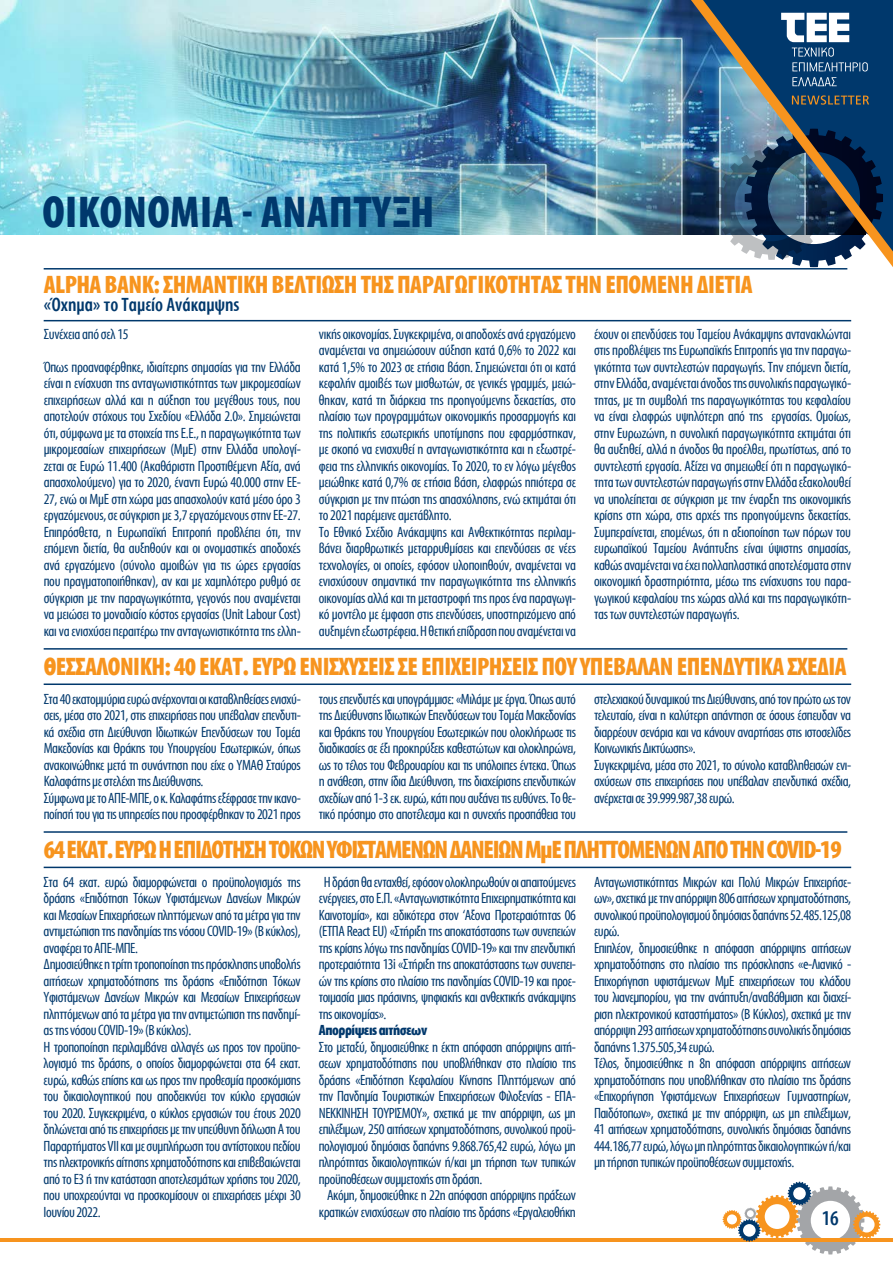
<style>
.page{position:relative;width:893px;height:1263px;background:#fff}
.page>*{position:absolute;margin:0;border:0;box-sizing:border-box;transform-origin:0 0}
.t1{font:700 45px "Myriad Condensed Greek";letter-spacing:.01em;color:#00386c}
.t2{font:700 25.5px "Myriad Condensed Greek";letter-spacing:-.02em;color:#f7941e}
.t3{font:700 25.5px "Myriad Condensed Greek";letter-spacing:-.05em;color:#f7941e}
.t4{font:500 21px "Myriad Condensed Greek";color:#00386c}
.t5{font:500 19.5px "Myriad Condensed Greek";color:#00386c}
.t6{font:15px/16.5px "Myriad Condensed Greek";letter-spacing:-.03em;color:#00386c}
.t7{font:700 15px "Myriad Condensed Greek";letter-spacing:-.03em;color:#00386c}
</style>
<div class="page">
<hr style="left:0;top:1238px;width:893px;height:3px;background:#f7941e">
<svg style="left:723px;top:1182px;width:157px;height:72px"></svg>
<img style="left:0;top:0;width:691px;height:234px">
<img style="left:691px;top:0;width:202px;height:267px">
<svg style="left:792px;top:95px;width:77px;height:10px"></svg>
<svg style="left:781px;top:13px;width:87px;height:58px"></svg>
<svg style="left:792px;top:77px;width:45px;height:9px"></svg>
<hr style="left:44px;top:683px;width:807px;height:2px;background:#00386c">
<hr style="left:44px;top:867px;width:807px;height:1px;background:#00386c">
<hr style="left:44px;top:648px;width:803px;height:2px;background:#00386c">
<hr style="left:44px;top:831px;width:803px;height:2px;background:#00386c">
<hr style="left:44px;top:320px;width:807px;height:1px;background:#00386c">
<hr style="left:44px;top:268px;width:803px;height:2px;background:#00386c">
<h1 class="t1" style="left:43px;top:189px;width:393px">ΟΙΚΟΝΟΜΙΑ - ΑΝΑΠΤΥΞΗ</h1>
<h2 class="t2" style="left:44px;top:272px;width:711px">ALPHABAN K: ΣΗΜΑΝΤΙΚΗ ΒΕΛΤΙΩΣΗ ΤΗΣ ΠΑΡΑΓΩΓΙΚΟΤΗΤΑΣ ΤΗΝ ΕΠΟΜΕΝΗ ΔΙΕΤΙΑ</h2>
<h3 class="t5" style="left:44px;top:295px;width:197px">«Όχημα» το Ταμείο Ανάκαμψης</h3>
<p class="t6" style="left:44px;top:326px;width:86px">Συνέχεια από σελ 15</p>
<p class="t6" style="left:44px;top:359px;width:259px;text-align:justify">Όπως προαναφέρθηκε, ιδιαίτερης σημασίας για την Ελλάδα είναι η ενίσχυση της ανταγωνιστικότητας των μικρομεσαίων επιχειρήσεων αλλά και η αύξηση του μεγέθους τους, που αποτελούν στόχους του Σχεδίου «Ελλάδα 2.0». Σημειώνεται ότι, σύμφωνα με τα στοιχεία της Ε.Ε., η παραγωγικότητα των μικρομεσαίων επιχειρήσεων (ΜμΕ) στην Ελλάδα υπολογί&shy;ζεται σε Ευρώ 11.400 (Ακαθάριστη Προστιθέμενη Αξία, ανά απασχολούμενο) για το 2020, έναντι Ευρώ 40.000 στην ΕΕ-27, ενώ οι ΜμΕ στη χώρα μας απασχολούν κατά μέσο όρο 3 εργαζόμενους, σε σύγκριση με 3,7 εργαζόμενους στην ΕΕ-27.<br>Επιπρόσθετα, η Ευρωπαϊκή Επιτροπή προβλέπει ότι, την επόμενη διετία, θα αυξηθούν και οι ονομαστικές αποδοχές ανά εργαζόμενο (σύνολο αμοιβών για τις ώρες εργασίας που πραγματοποιήθηκαν), αν και με χαμηλότερο ρυθμό σε σύγκριση με την παραγωγικότητα, γεγονός που αναμένεται να μειώσει το μοναδιαίο κόστος εργασίας (Unit Labour Cost) και να ενισχύσει περαιτέρω την ανταγωνιστικότητα της ελλη-</p>
<p class="t6" style="left:319px;top:326px;width:259px">νικής οικονομίας. Συγκεκριμένα, οι αποδοχές ανά εργαζόμενο αναμένεται να σημειώσουν αύξηση κατά 0,6% το 2022 και κατά 1,5% το 2023 σε ετήσια βάση. Σημειώνεται ότι οι κατά κεφαλήν αμοιβές των μισθωτών, σε γενικές γραμμές, μειώ&shy;θηκαν, κατά τη διάρκεια της προηγούμενης δεκαετίας, στο πλαίσιο των προγραμμάτων οικονομικής προσαρμογής και της πολιτικής εσωτερικής υποτίμησης που εφαρμόστηκαν, με σκοπό να ενισχυθεί η ανταγωνιστικότητα και η εξωστρέ&shy;φεια της ελληνικής οικονομίας. Το 2020, το εν λόγω μέγεθος μειώθηκε κατά 0,7% σε ετήσια βάση, ελαφρώς ηπιότερα σε σύγκριση με την πτώση της απασχόλησης, ενώ εκτιμάται ότι το 2021 παρέμεινε αμετάβλητο.<br>Το Εθνικό Σχέδιο Ανάκαμψης και Ανθεκτικότητας περιλαμ&shy;βάνει διαρθρωτικές μεταρρυθμίσεις και επενδύσεις σε νέες τεχνολογίες, οι οποίες, εφόσον υλοποιηθούν, αναμένεται να ενισχύσουν σημαντικά την παραγωγικότητα της ελληνικής οικονομίας αλλά και τη μεταστροφή της προς ένα παραγωγι&shy;κό μοντέλο με έμφαση στις επενδύσεις, υποστηριζόμενο από αυξημένη εξωστρέφεια. Η θετική επίδραση που αναμένεται να</p>
<p class="t6" style="left:594px;top:326px;width:259px;text-align:justify">έχουν οι επενδύσεις του Ταμείου Ανάκαμψης αντανακλώνται στις προβλέψεις της Ευρωπαϊκής Επιτροπής για την παραγω&shy;γικότητα των συντελεστών παραγωγής. Την επόμενη διετία, στην Ελλάδα, αναμένεται άνοδος της συνολικής παραγωγικό&shy;τητας, με τη συμβολή της παραγωγικότητας του κεφαλαίου να είναι ελαφρώς υψηλότερη από της εργασίας. Ομοίως, στην Ευρωζώνη, η συνολική παραγωγικότητα εκτιμάται ότι θα αυξηθεί, αλλά η άνοδος θα προέλθει, πρωτίστως, από το συντελεστή εργασία. Αξίζει να σημειωθεί ότι η παραγωγικό&shy;τητα των συντελεστών παραγωγής στην Ελλάδα εξακολουθεί να υπολείπεται σε σύγκριση με την έναρξη της οικονομικής κρίσης στη χώρα, στις αρχές της προηγούμενης δεκαετίας.<br>Συμπεραίνεται, επομένως, ότι η αξιοποίηση των πόρων του ευρωπαϊκού Ταμείου Ανάπτυξης είναι ύψιστης σημασίας, καθώς αναμένεται να έχει πολλαπλαστικά αποτελέσματα στην οικονομική δραστηριότητα, μέσω της ενίσχυσης του παρα&shy;γωγικού κεφαλαίου της χώρας αλλά και της παραγωγικότη&shy;τας των συντελεστών παραγωγής.</p>
<h2 class="t2" style="left:44px;top:653px;width:805px">ΘΕΣΣΑΛΟΝΙΚΗ: 40 ΕΚΑΤ. ΕΥΡΩ ΕΝΙΣΧΥΣΕΙΣ ΣΕ ΕΠΙΧΕΙΡΗΣΕΙΣ ΠΟΥ ΥΠΕΒΑΛΑΝ ΕΠΕΝΔΥΤΙΚΑ ΣΧΕΔΙΑ</h2>
<p class="t6" style="left:44px;top:691px;width:259px">Στα 40 εκατομμύρια ευρώ ανέρχονται οι καταβληθείσες ενισχύ&shy;σεις, μέσα στο 2021, στις επιχειρήσεις που υπέβαλαν επενδυτι&shy;κά σχέδια στη Διεύθυνση Ιδιωτικών Επενδύσεων του Τομέα Μακεδονίας και Θράκης του Υπουργείου Εσωτερικών, όπως ανακοινώθηκε μετά τη συνάντηση που είχε ο ΥΜΑΘ Σταύρος Καλαφάτης με στελέχη της Διεύθυνσης.<br>Σύμφωνα με το ΑΠΕ-ΜΠΕ, ο κ. Καλαφάτης εξέφρασε την ικανο&shy;ποίησή του για τις υπηρεσίες που προσφέρθηκαν το 2021 προς</p>
<p class="t6" style="left:319px;top:691px;width:259px;text-align:justify">τους επενδυτές και υπογράμμισε: «Μιλάμε με έργα. Όπως αυτό της Διεύθυνσης Ιδιωτικών Επενδύσεων του Τομέα Μακεδονίας και Θράκης του Υπουργείου Εσωτερικών που ολοκλήρωσε τις διαδικασίες σε έξι προκηρύξεις καθεστώτων και ολοκληρώνει, ως το τέλος του Φεβρουαρίου και τις υπόλοιπες έντεκα. Όπως η ανάθεση, στην ίδια Διεύθυνση, της διαχείρισης επενδυτικών σχεδίων από 1-3 εκ. ευρώ, κάτι που αυξάνει τις ευθύνες. Το θε&shy;τικό πρόσημο στο αποτέλεσμα και η συνεχής προσπάθεια του</p>
<p class="t6" style="left:594px;top:691px;width:259px">στελεχιακού δυναμικού της Διεύθυνσης, από τον πρώτο ως τον τελευταίο, είναι η καλύτερη απάντηση σε όσους έσπευδαν να διαρρέουν σενάρια και να κάνουν αναρτήσεις στις ιστοσελίδες Κοινωνικής Δικτύωσης».<br>Συγκεκριμένα, μέσα στο 2021, το σύνολο καταβληθεισών ενι&shy;σχύσεων στις επιχειρήσεις που υπέβαλαν επενδυτικά σχέδια, ανέρχεται σε 39.999.987,38 ευρώ.</p>
<h2 class="t3" style="left:44px;top:836px;width:799px">64 ΕΚΑΤ. ΕΥΡΩ Η ΕΠΙΔΟΤΗΣΗ ΤΟΚΩΝ ΥΦΙΣΤΑΜΕΝΩΝ ΔΑΝΕΙΩΝ ΜμΕ ΠΛΗΤΤΟΜΕΝΩΝ απο ΤΗΝ COVID-19</h2>
<p class="t6" style="left:44px;top:874px;width:259px">Στα 64 εκατ. ευρώ διαμορφώνεται ο προϋπολογισμός της δράσης «Επιδότηση Τόκων Υφιστάμενων Δανείων Μικρών και Μεσαίων Επιχειρήσεων πληττόμενων από τα μέτρα για την αντιμετώπιση της πανδημίας της νόσου COVID-19» (Β κύκλος), αναφέρει το ΑΠΕ-ΜΠΕ.<br>Δημοσιεύθηκε η τρίτη τροποποίηση της πρόσκλησης υποβολής αιτήσεων χρηματοδότησης της δράσης «Επιδότηση Τόκων Υφιστάμενων Δανείων Μικρών και Μεσαίων Επιχειρήσεων πληττόμενων από τα μέτρα για την αντιμετώπιση της πανδημί&shy;ας της νόσου COVID-19» (Β κύκλος).<br>Η τροποποίηση περιλαμβάνει αλλαγές ως προς τον προϋπο&shy;λογισμό της δράσης, ο οποίος διαμορφώνεται στα 64 εκατ. ευρώ, καθώς επίσης και ως προς την προθεσμία προσκόμισης του δικαιολογητικού που αποδεικνύει τον κύκλο εργασιών του 2020. Συγκεκριμένα, ο κύκλος εργασιών του έτους 2020 δηλώνεται από τις επιχειρήσεις με την υπεύθυνη δήλωση Α του Παραρτήματος VII και με συμπλήρωση του αντίστοιχου πεδίου της ηλεκτρονικής αίτησης χρηματοδότησης και επιβεβαιώνεται από το Ε3 ή την κατάσταση αποτελεσμάτων χρήσης του 2020, που υποχρεούνται να προσκομίσουν οι επιχειρήσεις μέχρι 30<br>Ιουνίου 2022.</p>
<p class="t6" style="left:319px;top:874px;width:259px;text-align:justify;text-indent:5px">Η δράση θα ενταχθεί, εφόσον ολοκληρωθούν οι απαιτούμενες ενέργειες, στο Ε.Π. «Ανταγωνιστικότητα Επιχειρηματικότητα και Καινοτομία», και ειδικότερα στον ‘Αξονα Προτεραιότητας 06 (ΕΤΠΑ React EU) «Στήριξη της αποκατάστασης των συνεπειών της κρίσης λόγω της πανδημίας COVID-19» και την επενδυτική προτεραιότητα 13i «Στήριξη της αποκατάστασης των συνεπει&shy;ών της κρίσης στο πλαίσιο της πανδημίας COVID-19 και προε&shy;τοιμασία μιας πράσινης, ψηφιακής και ανθεκτικής ανάκαμψης της οικονομίας».</p>
<p class="t7" style="left:319px;top:1023px;width:110px">Απορρίψεις αιτήσεων</p>
<p class="t6" style="left:319px;top:1039px;width:259px">Στο μεταξύ, δημοσιεύθηκε η έκτη απόφαση απόρριψης αιτή-</p>
<p class="t6" style="left:319px;top:1056px;width:259px">σεων χρηματοδότησης που υποβλήθηκαν στο πλαίσιο της</p>
<p class="t6" style="left:319px;top:1072px;width:259px">δράσης «Επιδότηση Κεφαλαίου Κίνησης Πληττόμενων από</p>
<p class="t6" style="left:319px;top:1089px;width:259px">την Πανδημία Τουριστικών Επιχειρήσεων Φιλοξενίας - ΕΠΑ-</p>
<p class="t6" style="left:319px;top:1105px;width:259px">ΝΕΚΚΙΝΗΣΗ ΤΟΥΡΙΣΜΟΥ», σχετικά με την απόρριψη, ως μη</p>
<p class="t6" style="left:319px;top:1122px;width:259px">επιλέξιμων, 250 αιτήσεων χρηματοδότησης, συνολικού προϋ-</p>
<p class="t6" style="left:319px;top:1138px;width:259px">πολογισμού δημόσιας δαπάνης 9.868.765,42 ευρώ, λόγω μη</p>
<p class="t6" style="left:319px;top:1155px;width:259px">πληρότητας δικαιολογητικών ή/και μη τήρηση των τυπικών</p>
<p class="t6" style="left:319px;top:1171px;width:165px">προϋποθέσεων συμμετοχής στη δράση.</p>
<p class="t6" style="left:327px;top:1188px;width:250px">Ακόμη, δημοσιεύθηκε η 22η απόφαση απόρριψης πράξεων</p>
<p class="t6" style="left:319px;top:1204px;width:259px">κρατικών ενισχύσεων στο πλαίσιο της δράσης «Εργαλειοθήκη</p>
<p class="t6" style="left:594px;top:874px;width:259px">Ανταγωνιστικότητας Μικρών και Πολύ Μικρών Επιχειρήσε&shy;ων», σχετικά με την απόρριψη 806 αιτήσεων χρηματοδότησης, συνολικού προϋπολογισμού δημόσιας δαπάνης 52.485.125,08 ευρώ.<br>Επιπλέον, δημοσιεύθηκε η απόφαση απόρριψης αιτήσεων χρηματοδότησης στο πλαίσιο της πρόσκλησης «e-Λιανικό - Επιχορήγηση υφιστάμενων ΜμΕ επιχειρήσεων του κλάδου του λιανεμπορίου, για την ανάπτυξη/αναβάθμιση και διαχεί&shy;ριση ηλεκτρονικού καταστήματος» (Β Κύκλος), σχετικά με την απόρριψη 293 αιτήσεων χρηματοδότησης συνολικής δημόσιας δαπάνης 1.375.505,34 ευρώ.<br>Τέλος, δημοσιεύθηκε η 8η απόφαση απόρριψης αιτήσεων χρηματοδότησης που υποβλήθηκαν στο πλαίσιο της δράσης «Επιχορήγηση Υφιστάμενων Επιχειρήσεων Γυμναστηρίων, Παιδότοπων», σχετικά με την απόρριψη, ως μη επιλέξιμων, 41 αιτήσεων χρηματοδότησης, συνολικής δημόσιας δαπάνης 444.186,77 ευρώ, λόγω μη πληρότητας δικαιολογητικών ή/και μη τήρηση τυπικών προϋποθέσεων συμμετοχής.</p>
<h3 class="t4" style="left:822px;top:1208px;width:19px">16</h3>
</div>
